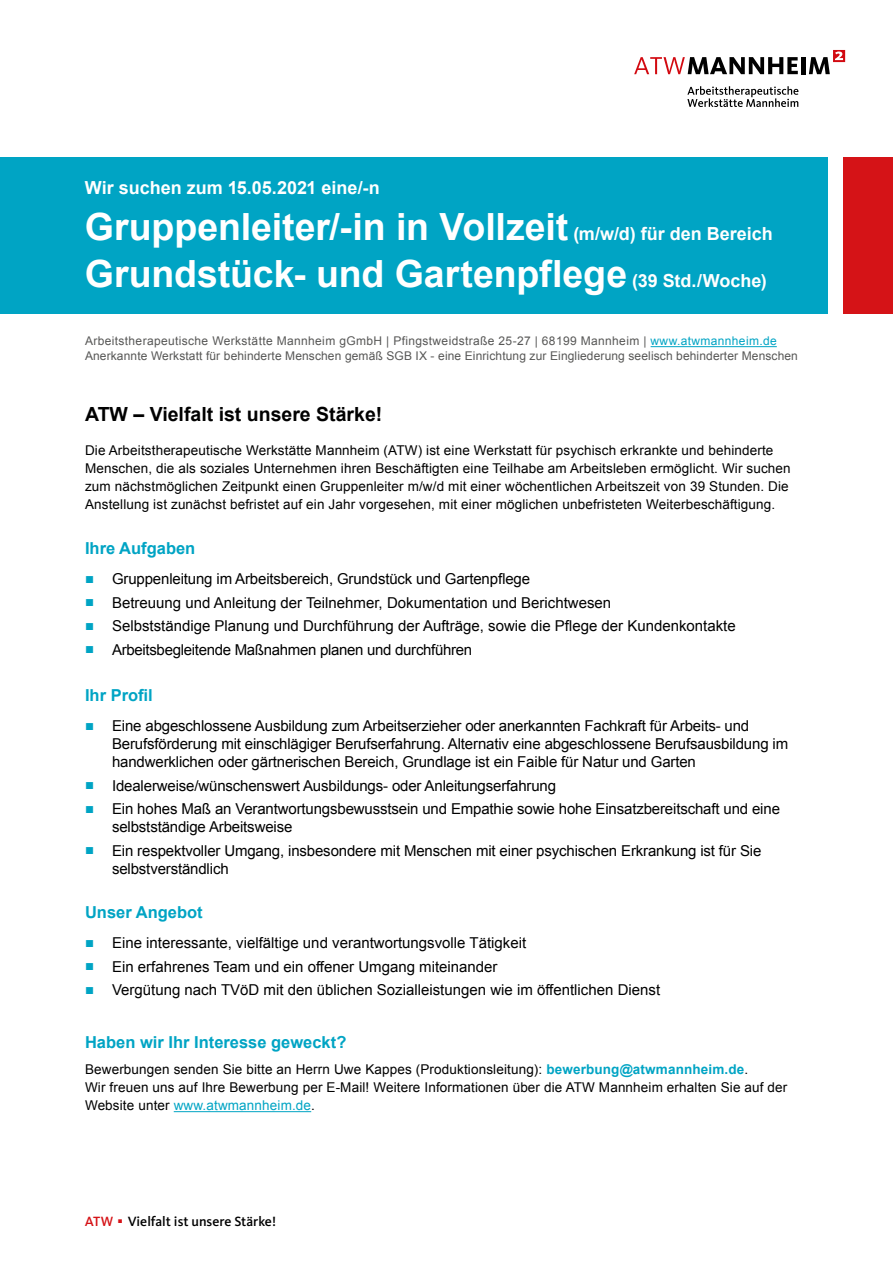
<style>
.page{position:relative;width:893px;height:1263px;background:#fff}
.page>*{position:absolute;margin:0;border:0;box-sizing:border-box;transform-origin:0 0}
.t1{font:700 37.5px/46.5px "Arial";color:#fff}
.t2{font:700 19.5px "Arial";color:#000}
.t3{font:700 18px "Arial";color:#fff}
.Aufzählung{font:700 16.5px "Arial";color:#00a4c4}
.t4{font:15px/18px "Arial";letter-spacing:-.01em;color:#000}
.t5{font:500 13.95px "Kievit OT";color:#000}
.t6{font:13.5px/18px "Arial";letter-spacing:.01em;color:#000}
.t7{font:12px "Arial";letter-spacing:.01em;color:#575756}
.t8{font:12px "Arial";letter-spacing:.03em;color:#575756}
.s1{font-size:18px}
.s2{color:#00a4c4}
.s3{font-weight:700;color:#00a4c4}
.s4{color:#d51317}
</style>
<div class="page">
<div style="left:0;top:157px;width:828px;height:157px;background:#00a4c4"></div>
<div style="left:844px;top:157px;width:49px;height:157px;background:#d51317"></div>
<hr style="left:651px;top:346px;width:126px;height:1px;background:#00a4c4">
<hr style="left:174px;top:1111px;width:137px;height:1px;background:#00a4c4">
<svg style="left:634px;top:57px;width:164px;height:17px"></svg>
<div style="left:801px;top:57px;width:5px;height:17px;background:#000"></div>
<svg style="left:809px;top:50px;width:36px;height:24px"></svg>
<svg style="left:687px;top:86px;width:112px;height:21px"></svg>
<p class="t3" style="left:85px;top:176px;width:297px">Wir suchen zum 15.05.2021 eine/-n</p>
<p class="t1" style="left:85px;top:205px;width:689px">Gruppenleiter/-in in Vollzeit <span class="s1">(m/w/d) für den Bereich<br></span>Grundstück- und Gartenpflege <span class="s1">(39 Std./Woche)</span></p>
<p class="t8" style="left:85px;top:333px;width:693px">Arbeitstherapeutische Werkstätte Mannheim gGmbH | Pfingstweidstraße 25-27 | 68199 Mannheim | <span class="s2">www.atwmannheim.de</span></p>
<p class="t7" style="left:85px;top:348px;width:714px">Anerkannte Werkstatt für behinderte Menschen gemäß SGB IX - eine Einrichtung zur Eingliederung seelisch behinderter Menschen</p>
<p class="t2" style="left:85px;top:401px;width:299px">ATW – Vielfalt ist unsere Stärke!</p>
<p class="t6" style="left:85px;top:441px;width:707px">Die Arbeitstherapeutische Werkstätte Mannheim (ATW) ist eine Werkstatt für psychisch erkrankte und behinderte Menschen, die als soziales Unternehmen ihren Beschäftigten eine Teilhabe am Arbeitsleben ermöglicht. Wir suchen zum nächstmöglichen Zeitpunkt einen Gruppenleiter m/w/d mit einer wöchentlichen Arbeitszeit von 39 Stunden. Die Anstellung ist zunächst befristet auf ein Jahr vorgesehen, mit einer möglichen unbefristeten Weiterbeschäftigung.</p>
<p class="Aufzählung" style="left:85px;top:537px;width:112px">Ihre Aufgaben</p>
<p class="t4" style="left:85px;top:570px;width:447px"><span class="s2">■</span> Gruppenleitung im Arbeitsbereich, Grundstück und Gartenpflege</p>
<p class="t4" style="left:85px;top:594px;width:528px"><span class="s2">■</span> Betreuung und Anleitung der Teilnehmer, Dokumentation und Berichtwesen</p>
<p class="t4" style="left:85px;top:617px;width:652px"><span class="s2">■</span> Selbstständige Planung und Durchführung der Aufträge, sowie die Pflege der Kundenkontakte</p>
<p class="t4" style="left:85px;top:641px;width:389px"><span class="s2">■</span> Arbeitsbegleitende Maßnahmen planen und durchführen</p>
<p class="Aufzählung" style="left:85px;top:684px;width:69px">Ihr Profil</p>
<p class="t4" style="left:112px;top:717px;width:678px;text-indent:-27px"><span class="s2">■</span> Eine abgeschlossene Ausbildung zum Arbeitserzieher oder anerkannten Fachkraft für Arbeits- und<br>Berufsförderung mit einschlägiger Berufserfahrung. Alternativ eine abgeschlossene Berufsausbildung im handwerklichen oder gärtnerischen Bereich, Grundlage ist ein Faible für Natur und Garten</p>
<p class="t4" style="left:85px;top:776px;width:473px"><span class="s2">■</span> Idealerweise/wünschenswert Ausbildungs- oder Anleitungserfahrung</p>
<p class="t4" style="left:112px;top:800px;width:669px;text-indent:-27px"><span class="s2">■</span> Ein hohes Maß an Verantwortungsbewusstsein und Empathie sowie hohe Einsatzbereitschaft und eine selbstständige Arbeitsweise</p>
<p class="t4" style="left:112px;top:841px;width:651px;text-indent:-27px"><span class="s2">■</span> Ein respektvoller Umgang, insbesondere mit Menschen mit einer psychischen Erkrankung ist für Sie selbstverständlich</p>
<p class="Aufzählung" style="left:85px;top:902px;width:119px">Unser Angebot</p>
<p class="t4" style="left:85px;top:934px;width:443px"><span class="s2">■</span> Eine interessante, vielfältige und verantwortungsvolle Tätigkeit</p>
<p class="t4" style="left:85px;top:958px;width:414px"><span class="s2">■</span> Ein erfahrenes Team und ein offener Umgang miteinander</p>
<p class="t4" style="left:85px;top:981px;width:577px"><span class="s2">■</span> Vergütung nach TVöD mit den üblichen Sozialleistungen wie im öffentlichen Dienst</p>
<p class="Aufzählung" style="left:85px;top:1031px;width:263px">Haben wir Ihr Interesse geweckt?</p>
<p class="t6" style="left:85px;top:1061px;width:665px">Bewerbungen senden Sie bitte an Herrn Uwe Kappes (Produktionsleitung): <span class="s3">bewerbung@atwmannheim.de</span>.</p>
<p class="t6" style="left:85px;top:1079px;width:704px">Wir freuen uns auf Ihre Bewerbung per E-Mail! Weitere Informationen über die ATW Mannheim erhalten Sie auf der<br>Website unter <span class="s2">www.atwmannheim.de</span>.</p>
<p class="t5" style="left:85px;top:1213px;width:193px"><span class="s4">ATW</span> <sup>■</sup> Vielfalt ist unsere Stärke!</p>
</div>
